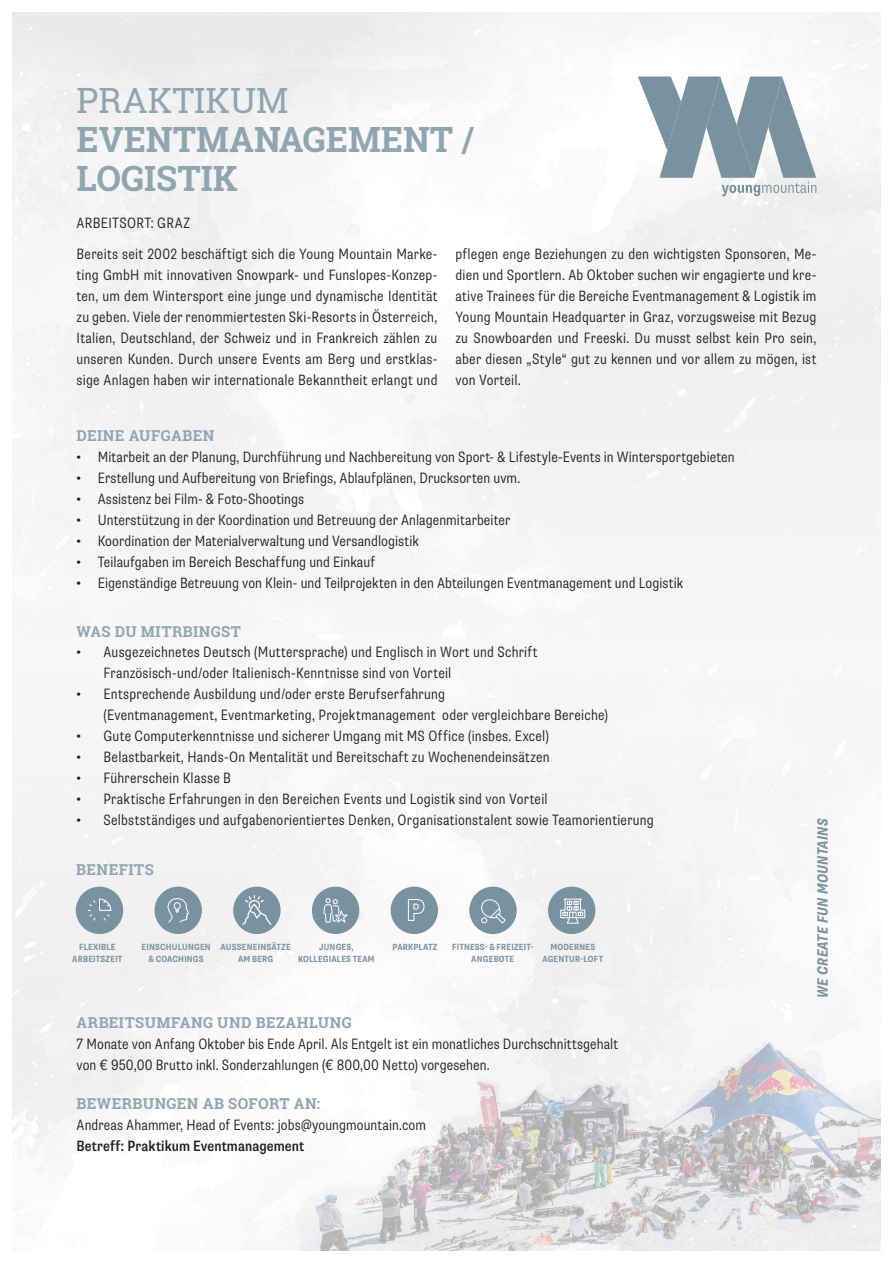
<style>
.page{position:relative;width:893px;height:1263px;background:#fff}
.page>*{position:absolute;margin:0;border:0;box-sizing:border-box;transform-origin:0 0}
.t1{font:700 34.8px "Roboto Slab";color:#8fa5b1}
.t2{font:34.8px "Roboto Slab";color:#8fa5b1}
.t3{font:300 condensed 15px/21px "Supria Sans";letter-spacing:.01em;color:#231f20;text-align:justify}
.t4{font:700 15px "Roboto Slab";letter-spacing:.03em;color:#8fa5b1}
.t5{font:500 condensed 15px "Supria Sans";letter-spacing:.005em;color:#231f20}
.t6{font:italic 700 condensed 15px "Supria Sans";letter-spacing:.015em;color:#79929f}
.t7{font:700 condensed 9px/12px "Supria Sans";letter-spacing:.015em;color:#79929f;text-align:center}
</style>
<div class="page">
<img style="left:13px;top:13px;width:867px;height:1237px">
<svg style="left:638px;top:77px;width:178px;height:119px"></svg>
<div style="left:76px;top:887px;width:47px;height:47px;background:#79929f;border-radius:50%"></div>
<svg style="left:88px;top:899px;width:23px;height:22px"></svg>
<div style="left:154px;top:887px;width:48px;height:47px;background:#79929f;border-radius:50%"></div>
<svg style="left:167px;top:898px;width:22px;height:24px"></svg>
<div style="left:312px;top:887px;width:47px;height:47px;background:#79929f;border-radius:50%"></div>
<svg style="left:323px;top:898px;width:25px;height:25px"></svg>
<div style="left:391px;top:887px;width:47px;height:47px;background:#79929f;border-radius:50%"></div>
<svg style="left:407px;top:899px;width:18px;height:22px"></svg>
<div style="left:233px;top:887px;width:48px;height:47px;background:#79929f;border-radius:50%"></div>
<svg style="left:242px;top:895px;width:29px;height:30px"></svg>
<div style="left:469px;top:887px;width:48px;height:47px;background:#79929f;border-radius:50%"></div>
<svg style="left:481px;top:899px;width:25px;height:25px"></svg>
<div style="left:548px;top:887px;width:47px;height:47px;background:#79929f;border-radius:50%"></div>
<svg style="left:560px;top:898px;width:25px;height:26px"></svg>
<p class="t2" style="left:77px;top:77px;width:214px">PRAKTIKUM</p>
<p class="t1" style="left:77px;top:115px;width:399px">EVENTMANAGEMENT /</p>
<p class="t1" style="left:77px;top:154px;width:163px">LOGISTIK</p>
<p class="t3" style="left:77px;top:213px;width:115px">ARBEITSORT: GRAZ</p>
<p class="t3" style="left:77px;top:243px;width:362px">Bereits seit 2002 beschäftigt sich die Young Mountain Marke&shy;ting GmbH mit innovativen Snowpark- und Funslopes-Konzep&shy;ten, um dem Wintersport eine junge und dynamische Identität zu geben. Viele der renommiertesten Ski-Resorts in Österreich, Italien, Deutschland, der Schweiz und in Frankreich zählen zu unseren Kunden. Durch unsere Events am Berg und erstklas&shy;sige Anlagen haben wir internationale Bekanntheit erlangt und</p>
<p class="t3" style="left:455px;top:243px;width:362px">pflegen enge Beziehungen zu den wichtigsten Sponsoren, Me&shy;dien und Sportlern. Ab Oktober suchen wir engagierte und kre&shy;ative Trainees für die Bereiche Eventmanagement &amp; Logistik im Young Mountain Headquarter in Graz, vorzugsweise mit Bezug zu Snowboarden und Freeski. Du musst selbst kein Pro sein, aber diesen „Style“ gut zu kennen und vor allem zu mögen, ist von Vorteil.</p>
<p class="t4" style="left:77px;top:425px;width:139px">DEINE AUFGABEN</p>
<p class="t3" style="left:77px;top:447px;width:660px">• Mitarbeit an der Planung, Durchführung und Nachbereitung von Sport- &amp; Lifestyle-Events in Wintersportgebieten</p>
<p class="t3" style="left:77px;top:468px;width:445px">• Erstellung und Aufbereitung von Briefings, Ablaufplänen, Drucksorten uvm.</p>
<p class="t3" style="left:77px;top:489px;width:229px">• Assistenz bei Film- &amp; Foto-Shootings</p>
<p class="t3" style="left:77px;top:510px;width:435px">• Unterstützung in der Koordination und Betreuung der Anlagenmitarbeiter</p>
<p class="t3" style="left:77px;top:531px;width:344px">• Koordination der Materialverwaltung und Versandlogistik</p>
<p class="t3" style="left:77px;top:552px;width:300px">• Teilaufgaben im Bereich Beschaffung und Einkauf</p>
<p class="t3" style="left:77px;top:573px;width:608px">• Eigenständige Betreuung von Klein- und Teilprojekten in den Abteilungen Eventmanagement und Logistik</p>
<p class="t4" style="left:77px;top:621px;width:166px">WAS DU MITRBINGST</p>
<p class="t3" style="left:104px;top:642px;width:436px;text-indent:-27px">• Ausgezeichnetes Deutsch (Muttersprache) und Englisch in Wort und Schrift<br>Französisch-und/oder Italienisch-Kenntnisse sind von Vorteil</p>
<p class="t3" style="left:104px;top:684px;width:506px;text-indent:-27px">• Entsprechende Ausbildung und/oder erste Berufserfahrung<br>(Eventmanagement, Eventmarketing, Projektmanagement oder vergleichbare Bereiche)</p>
<p class="t3" style="left:77px;top:726px;width:474px">• Gute Computerkenntnisse und sicherer Umgang mit MS Office (insbes. Excel)</p>
<p class="t3" style="left:77px;top:747px;width:475px">• Belastbarkeit, Hands-On Mentalität und Bereitschaft zu Wochenendeinsätzen</p>
<p class="t3" style="left:77px;top:768px;width:156px">• Führerschein Klasse B</p>
<p class="t3" style="left:77px;top:789px;width:473px">• Praktische Erfahrungen in den Bereichen Events und Logistik sind von Vorteil</p>
<p class="t3" style="left:77px;top:810px;width:579px">• Selbstständiges und aufgabenorientiertes Denken, Organisationstalent sowie Teamorientierung</p>
<p class="t4" style="left:76px;top:859px;width:79px">BENEFITS</p>
<p class="t7" style="left:79px;top:941px;width:38px">FLEXIBLE</p>
<p class="t7" style="left:72px;top:953px;width:52px">ARBEITSZEIT</p>
<p class="t7" style="left:221px;top:941px;width:72px">AUSSENEINSÄTZE</p>
<p class="t7" style="left:393px;top:941px;width:46px">PARKPLATZ</p>
<p class="t7" style="left:238px;top:953px;width:37px">AM BERG</p>
<p class="t7" style="left:142px;top:941px;width:71px">EINSCHULUNGEN &amp; COACHINGS</p>
<p class="t7" style="left:319px;top:941px;width:36px">JUNGES,</p>
<p class="t7" style="left:298px;top:953px;width:78px">KOLLEGIALES TEAM</p>
<p class="t7" style="left:452px;top:941px;width:83px">FITNESS- &amp; FREIZEIT-</p>
<p class="t7" style="left:471px;top:953px;width:44px">ANGEBOTE</p>
<p class="t7" style="left:550px;top:941px;width:46px">MODERNES</p>
<p class="t7" style="left:542px;top:953px;width:62px">AGENTUR-LOFT</p>
<p class="t4" style="left:77px;top:1012px;width:277px">ARBEITSUMFANG UND BEZAHLUNG</p>
<p class="t3" style="left:77px;top:1033px;width:543px">7 Monate von Anfang Oktober bis Ende April. Als Entgelt ist ein monatliches Durchschnittsgehalt</p>
<p class="t3" style="left:77px;top:1054px;width:415px">von € 950,00 Brutto inkl. Sonderzahlungen (€ 800,00 Netto) vorgesehen.</p>
<p class="t4" style="left:77px;top:1093px;width:245px">BEWERBUNGEN AB SOFORT AN:</p>
<p class="t3" style="left:77px;top:1114px;width:351px">Andreas Ahammer, Head of Events: jobs@youngmountain.com</p>
<p class="t5" style="left:77px;top:1137px;width:229px">Betreff: Praktikum Eventmanagement</p>
<p class="t6" style="left:813px;top:998px;width:181px;rotate:-90deg">WE CREATE FUN MOUNTAINS</p>
</div>
